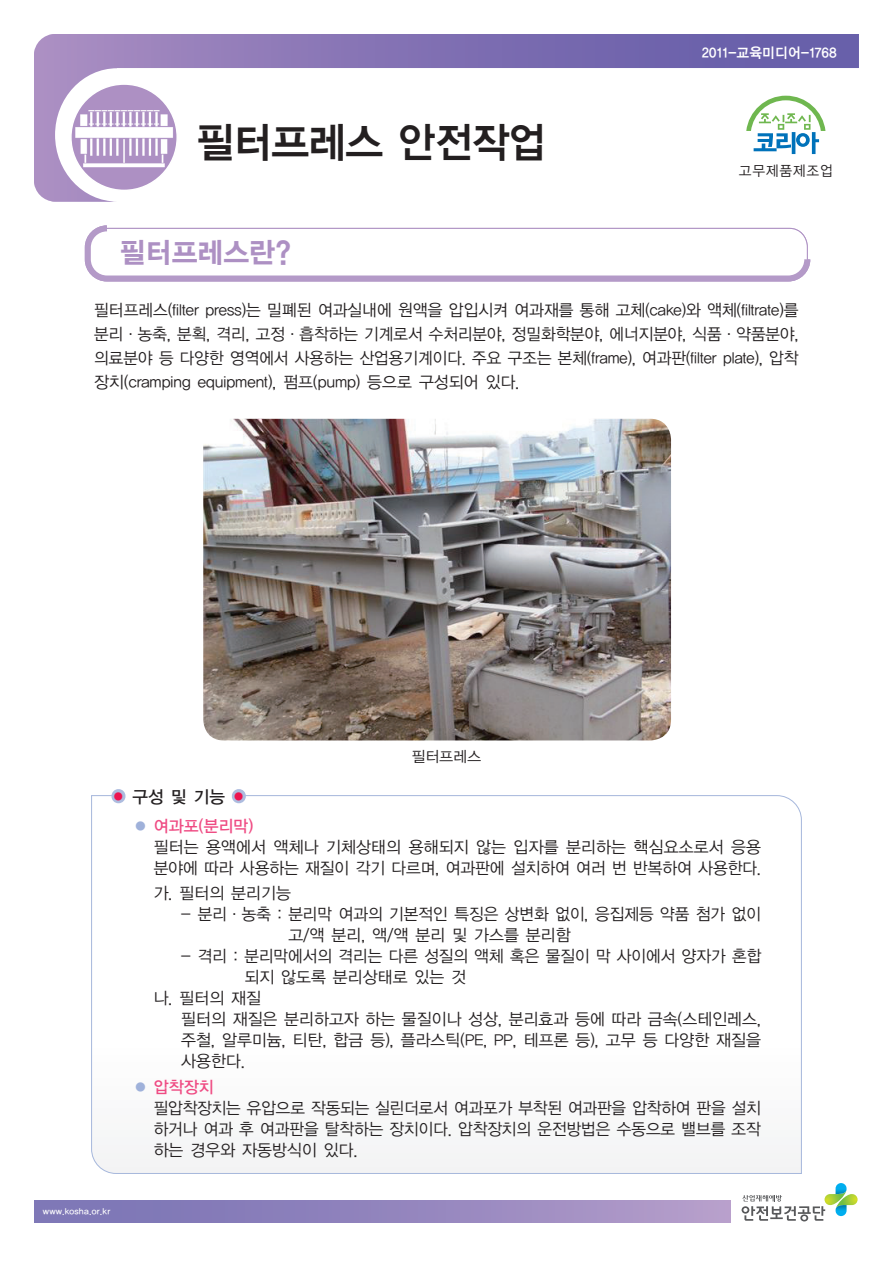
<style>
.page{position:relative;width:893px;height:1263px;background:#fff}
.page>*{position:absolute;margin:0;border:0;box-sizing:border-box;transform-origin:0 0}
._1_한글_제목{font:42px "YDIYGO140";letter-spacing:-.1em;color:#231f20}
._1_대제{font:28.5px "YDIYGO150 KSCPC EUC H";letter-spacing:-.075em;color:#ad90c3}
._1_중간_부품명{font:17.25px "YDIYGO130 KSCPC EUC H";color:#231f20}
._1_하단_기계설명{font:16.5px/21px "YDIYGO120 KSCPC EUC H";letter-spacing:-.075em;color:#231f20}
._1_윤고_130__1p_상단{font:16.5px/24px "YDIYGO120 KSCPC EUC H";letter-spacing:-.075em;color:#231f20;text-align:justify}
._1_하단_기계설명-2{font:16.5px/21px "YDIYGO120 KSCPC EUC H";letter-spacing:-.075em;color:#231f20;text-align:justify;scale:.96 1}
._1_하단_기계설명-3{font:16.5px "YDIYGO130 KSCPC EUC H";letter-spacing:-.075em;color:#ef4b83}
._5_사진캡션{font:15px "YDIYGO120 KSCPC EUC H";letter-spacing:-.075em;color:#231f20}
.t1{font:14.25px "YDIYGO140";letter-spacing:-.05em;color:#fff;scale:.95 1}
.t2{font:14.25px "YDIYGO120 KSCPC EUC H";color:#231f20;scale:.95 1}
.t3{font:9px "YDIYGO130 KSCPC EUC H";letter-spacing:-.05em;color:#fff}
.s1{font-family:"YDIYGO120 KSCPC EUC H";font-size:12px;color:#ed1450}
.s2{font-family:"YDIYGO120 KSCPC EUC H";font-size:13.5px;color:#9fb1da}
</style>
<div class="page">
<svg style="left:34px;top:34px;width:825px;height:168px"></svg>
<svg style="left:746px;top:96px;width:79px;height:58px"></svg>
<div style="left:34px;top:1201px;width:696px;height:21px;background:linear-gradient(to right,#7671b3,#b39cc9)"></div>
<svg style="left:742px;top:1183px;width:116px;height:38px"></svg>
<svg style="left:91px;top:795px;width:711px;height:379px"></svg>
<img style="left:71px;top:84px;width:106px;height:106px;border-radius:53px">
<div style="left:70px;top:83px;width:108px;height:108px;border:2px solid #fff;border-radius:50%"></div>
<img style="left:203px;top:419px;width:468px;height:321px">
<svg style="left:84px;top:225px;width:727px;height:57px"></svg>
<svg style="left:106px;top:789px;width:25px;height:19px"></svg>
<svg style="left:227px;top:789px;width:24px;height:19px"></svg>
<p class="_1_한글_제목" style="left:196px;top:118px;width:353px">필터프레스 안전작업</p>
<p class="t1" style="left:701px;top:44px;width:144px">2011-교육미디어-1768</p>
<p class="t2" style="left:738px;top:163px;width:101px">고무제품제조업</p>
<p class="_1_대제" style="left:119px;top:236px;width:175px">필터프레스란?</p>
<p class="_1_윤고_130__1p_상단" style="left:94px;top:298px;width:707px">필터프레스(filter press)는 밀폐된 여과실내에 원액을 압입시켜 여과재를 통해 고체(cake)와 액체(filtrate)를 분리ㆍ농축, 분획, 격리, 고정ㆍ흡착하는 기계로서 수처리분야, 정밀화학분야, 에너지분야, 식품ㆍ약품분야, 의료분야 등 다양한 영역에서 사용하는 산업용기계이다. 주요 구조는 본체(frame), 여과판(filter plate), 압착 장치(cramping equipment), 펌프(pump) 등으로 구성되어 있다.</p>
<p class="_5_사진캡션" style="left:411px;top:748px;width:72px">필터프레스</p>
<p class="_1_중간_부품명" style="left:113px;top:787px;width:134px"><span class="s1">●</span> 구성 및 기능 <span class="s1">●</span></p>
<p class="_1_하단_기계설명-3" style="left:134px;top:817px;width:122px"><span class="s2">●</span> 여과포(분리막)</p>
<p class="_1_하단_기계설명" style="left:153px;top:837px;width:610px">필터는 용액에서 액체나 기체상태의 용해되지 않는 입자를 분리하는 핵심요소로서 응용 분야에 따라 사용하는 재질이 각기 다르며, 여과판에 설치하여 여러 번 반복하여 사용한다.</p>
<p class="_1_하단_기계설명" style="left:153px;top:883px;width:140px">가. 필터의 분리기능</p>
<p class="_1_하단_기계설명" style="left:288px;top:904px;width:475px;text-indent:-107px">- 분리ㆍ농축 : 분리막 여과의 기본적인 특징은 상변화 없이, 응집제등 약품 첨가 없이 고/액 분리, 액/액 분리 및 가스를 분리함</p>
<p class="_1_하단_기계설명" style="left:244px;top:946px;width:520px;text-indent:-63px">- 격리 : 분리막에서의 격리는 다른 성질의 액체 혹은 물질이 막 사이에서 양자가 혼합 되지 않도록 분리상태로 있는 것</p>
<p class="_1_하단_기계설명" style="left:153px;top:988px;width:110px">나. 필터의 재질</p>
<p class="_1_하단_기계설명" style="left:181px;top:1009px;width:583px;text-align:justify">필터의 재질은 분리하고자 하는 물질이나 성상, 분리효과 등에 따라 금속(스테인레스, 주철, 알루미늄, 티탄, 합금 등), 플라스틱(PE, PP, 테프론 등), 고무 등 다양한 재질을 사용한다.</p>
<p class="_1_하단_기계설명-3" style="left:134px;top:1077px;width:82px"><span class="s2">●</span> 압착장치</p>
<p class="_1_하단_기계설명-2" style="left:153px;top:1097px;width:635px">필압착장치는 유압으로 작동되는 실린더로서 여과포가 부착된 여과판을 압착하여 판을 설치 하거나 여과 후 여과판을 탈착하는 장치이다. 압착장치의 운전방법은 수동으로 밸브를 조작 하는 경우와 자동방식이 있다.</p>
<p class="t3" style="left:43px;top:1206px;width:70px">www.kosha.or.kr</p>
</div>
